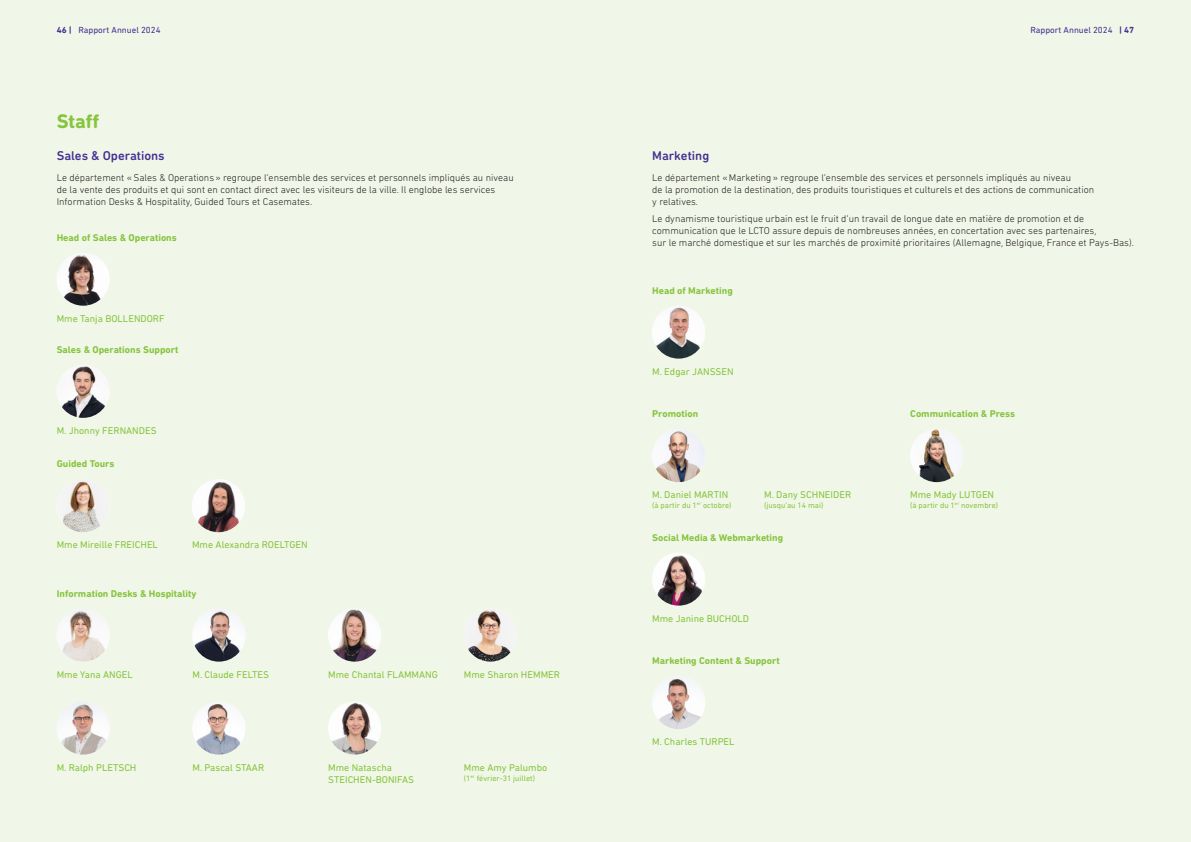
<style>
.page{position:relative;width:1191px;height:842px;background:#f1f7e8}
.page>*{position:absolute;margin:0;border:0;box-sizing:border-box;transform-origin:0 0}
.TITRE_01{font:700 20px "DIN Next Rounded LT Pro";color:#86c43f}
.TITRE_03{font:500 13px "DIN Next Rounded LT Pro";color:#452f92}
.BODY{font:300 10px/12px "DIN Next Rounded LT Pro";color:#231f20}
.BODY-2{font:10px/12px "DIN Next Rounded LT Pro";color:#86c43f}
.BODY-3{font:700 10px "DIN Next Rounded LT Pro";color:#86c43f}
.t1{font:9px "DIN Next Rounded LT Pro";color:#452f92}
.BODY-4{font:8px "DIN Next Rounded LT Pro";color:#86c43f}
.s1{font-weight:700}
</style>
<div class="page">
<img style="left:57px;top:253px;width:53px;height:53px;border-radius:26px">
<img style="left:57px;top:365px;width:53px;height:53px;border-radius:26px">
<img style="left:57px;top:479px;width:53px;height:53px;border-radius:26px">
<img style="left:57px;top:609px;width:53px;height:53px;border-radius:26px">
<img style="left:57px;top:702px;width:53px;height:53px;border-radius:26px">
<img style="left:328px;top:609px;width:53px;height:53px;border-radius:26px">
<img style="left:192px;top:702px;width:53px;height:53px;border-radius:26px">
<img style="left:192px;top:479px;width:53px;height:53px;border-radius:26px">
<img style="left:192px;top:609px;width:53px;height:53px;border-radius:26px">
<img style="left:464px;top:609px;width:53px;height:53px;border-radius:26px">
<img style="left:328px;top:702px;width:53px;height:53px;border-radius:26px">
<img style="left:652px;top:306px;width:53px;height:53px;border-radius:26px">
<img style="left:652px;top:553px;width:53px;height:53px;border-radius:26px">
<img style="left:652px;top:429px;width:53px;height:53px;border-radius:26px">
<img style="left:910px;top:429px;width:53px;height:53px;border-radius:26px">
<img style="left:652px;top:676px;width:53px;height:53px;border-radius:26px">
<p class="t1" style="left:57px;top:25px;width:105px"><span class="s1">46 |</span> Rapport Annuel 2024</p>
<p class="t1" style="left:1030px;top:25px;width:105px">Rapport Annuel 2024 <span class="s1">| 47</span></p>
<p class="TITRE_01" style="left:57px;top:110px;width:44px">Staff</p>
<p class="TITRE_03" style="left:57px;top:148px;width:110px">Sales &amp; Operations</p>
<p class="BODY" style="left:57px;top:171px;width:458px">Le département «Sales &amp; Operations» regroupe l’ensemble des services et personnels impliqués au niveau de la vente des produits et qui sont en contact direct avec les visiteurs de la ville. Il englobe les services<br>Information Desks &amp; Hospitality, Guided Tours et Casemates.</p>
<p class="BODY-3" style="left:57px;top:232px;width:122px">Head of Sales &amp; Operations</p>
<p class="BODY-2" style="left:57px;top:312px;width:109px">Mme Tanja BOLLENDORF</p>
<p class="BODY-3" style="left:57px;top:344px;width:123px">Sales &amp; Operations Support</p>
<p class="BODY-2" style="left:57px;top:424px;width:101px">M. Jhonny FERNANDES</p>
<p class="BODY-3" style="left:57px;top:458px;width:59px">Guided Tours</p>
<p class="BODY-2" style="left:57px;top:539px;width:103px">Mme Mireille FREICHEL</p>
<p class="BODY-2" style="left:192px;top:539px;width:117px">Mme Alexandra ROELTGEN</p>
<p class="BODY-3" style="left:57px;top:588px;width:141px">Information Desks &amp; Hospitality</p>
<p class="BODY-2" style="left:57px;top:668px;width:78px">Mme Yana ANGEL</p>
<p class="BODY-2" style="left:57px;top:761px;width:81px">M. Ralph PLETSCH</p>
<p class="BODY-2" style="left:192px;top:668px;width:78px">M. Claude FELTES</p>
<p class="BODY-2" style="left:464px;top:668px;width:98px">Mme Sharon HEMMER</p>
<p class="BODY-2" style="left:328px;top:668px;width:111px">Mme Chantal FLAMMANG</p>
<p class="BODY-2" style="left:192px;top:761px;width:73px">M. Pascal STAAR</p>
<p class="BODY-2" style="left:328px;top:761px;width:87px">Mme Natascha<br>STEICHEN-BONIFAS</p>
<p class="BODY-2" style="left:464px;top:761px;width:85px">Mme Amy Palumbo</p>
<p class="BODY-4" style="left:464px;top:773px;width:73px">(1<sup>er</sup> février-31 juillet)</p>
<p class="TITRE_03" style="left:652px;top:148px;width:59px">Marketing</p>
<p class="BODY" style="left:652px;top:171px;width:443px">Le département «Marketing» regroupe l’ensemble des services et personnels impliqués au niveau<br>de la promotion de la destination, des produits touristiques et culturels et des actions de communication y relatives.</p>
<p class="BODY" style="left:652px;top:213px;width:483px">Le dynamisme touristique urbain est le fruit d’un travail de longue date en matière de promotion et de communication que le LCTO assure depuis de nombreuses années, en concertation avec ses partenaires,<br>sur le marché domestique et sur les marchés de proximité prioritaires (Allemagne, Belgique, France et Pays-Bas).</p>
<p class="BODY-3" style="left:652px;top:285px;width:82px">Head of Marketing</p>
<p class="BODY-2" style="left:652px;top:365px;width:83px">M. Edgar JANSSEN</p>
<p class="BODY-3" style="left:652px;top:408px;width:47px">Promotion</p>
<p class="BODY-3" style="left:910px;top:408px;width:107px">Communication &amp; Press</p>
<p class="BODY-2" style="left:652px;top:489px;width:77px">M. Daniel MARTIN</p>
<p class="BODY-4" style="left:652px;top:500px;width:81px">(à partir du 1<sup>er</sup> octobre)</p>
<p class="BODY-2" style="left:764px;top:489px;width:88px">M. Dany SCHNEIDER</p>
<p class="BODY-4" style="left:764px;top:500px;width:61px">(jusqu’au 14 mai)</p>
<p class="BODY-3" style="left:652px;top:532px;width:133px">Social Media &amp; Webmarketing</p>
<p class="BODY-2" style="left:652px;top:612px;width:98px">Mme Janine BUCHOLD</p>
<p class="BODY-3" style="left:652px;top:655px;width:129px">Marketing Content &amp; Support</p>
<p class="BODY-2" style="left:652px;top:736px;width:84px">M. Charles TURPEL</p>
<p class="BODY-2" style="left:910px;top:489px;width:85px">Mme Mady LUTGEN</p>
<p class="BODY-4" style="left:910px;top:500px;width:89px">(à partir du 1<sup>er</sup> novembre)</p>
</div>
